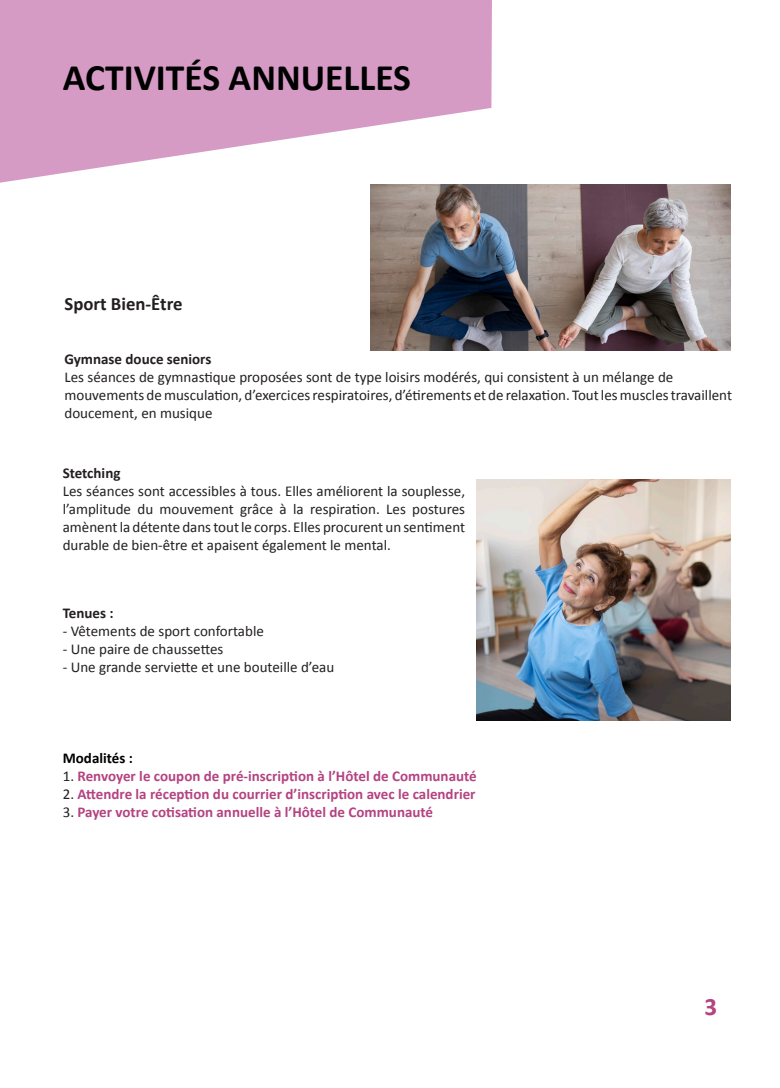
<style>
.page{position:relative;width:780px;height:1088px;background:#fff}
.page>*{position:absolute;margin:0;border:0;box-sizing:border-box;transform-origin:0 0}
.t1{font:700 37.5px "Calibri";color:#000001}
.t2{font:700 25px "Calibri";color:#b64381}
.t3{font:700 18.75px "Calibri";color:#231f20}
.t4{font:15px/18px "Calibri";color:#231f20}
.t5{font:700 15px "Calibri";color:#b44381}
.t6{font:700 15px "Calibri";color:#231f20}
.t7{font:700 15px "Calibri";color:#000001}
.s1{font-weight:400;color:#231f20}
</style>
<div class="page">
<svg style="left:0;top:0;width:492px;height:183px;fill:#d69bc5"></svg>
<img style="left:370px;top:185px;width:360px;height:166px">
<img style="left:477px;top:479px;width:253px;height:241px">
<p class="t1" style="left:63px;top:51px;width:350px">ACTIVITÉS ANNUELLES</p>
<p class="t3" style="left:64px;top:291px;width:120px">Sport Bien-Être</p>
<p class="t6" style="left:64px;top:348px;width:148px">Gymnase douce seniors</p>
<p class="t4" style="left:64px;top:368px;width:610px">Les séances de gymnastique proposées sont de type loisirs modérés, qui consistent à un mélange de</p>
<p class="t4" style="left:64px;top:386px;width:669px">mouvements de musculation, d’exercices respiratoires, d’étirements et de relaxation. Tout les muscles travaillent doucement, en musique</p>
<p class="t6" style="left:63px;top:462px;width:59px">Stetching</p>
<p class="t4" style="left:63px;top:482px;width:404px;text-align:justify">Les séances sont accessibles à tous. Elles améliorent la souplesse, l’amplitude du mouvement grâce à la respiration. Les postures amènent la détente dans tout le corps. Elles procurent un sentiment durable de bien-être et apaisent également le mental.</p>
<p class="t6" style="left:63px;top:602px;width:52px">Tenues :</p>
<p class="t4" style="left:63px;top:621px;width:203px">- Vêtements de sport confortable</p>
<p class="t4" style="left:63px;top:639px;width:162px">- Une paire de chaussettes</p>
<p class="t4" style="left:63px;top:657px;width:273px">- Une grande serviette et une bouteille d’eau</p>
<p class="t7" style="left:63px;top:747px;width:72px">Modalités :</p>
<p class="t5" style="left:63px;top:765px;width:415px"><span class="s1">1.</span> Renvoyer le coupon de pré-inscription à l’Hôtel de Communauté</p>
<p class="t5" style="left:63px;top:783px;width:414px"><span class="s1">2.</span> Attendre la réception du courrier d’inscription avec le calendrier</p>
<p class="t5" style="left:63px;top:801px;width:372px"><span class="s1">3.</span> Payer votre cotisation annuelle à l’Hôtel de Communauté</p>
<p class="t2" style="left:704px;top:989px;width:14px">3</p>
</div>
